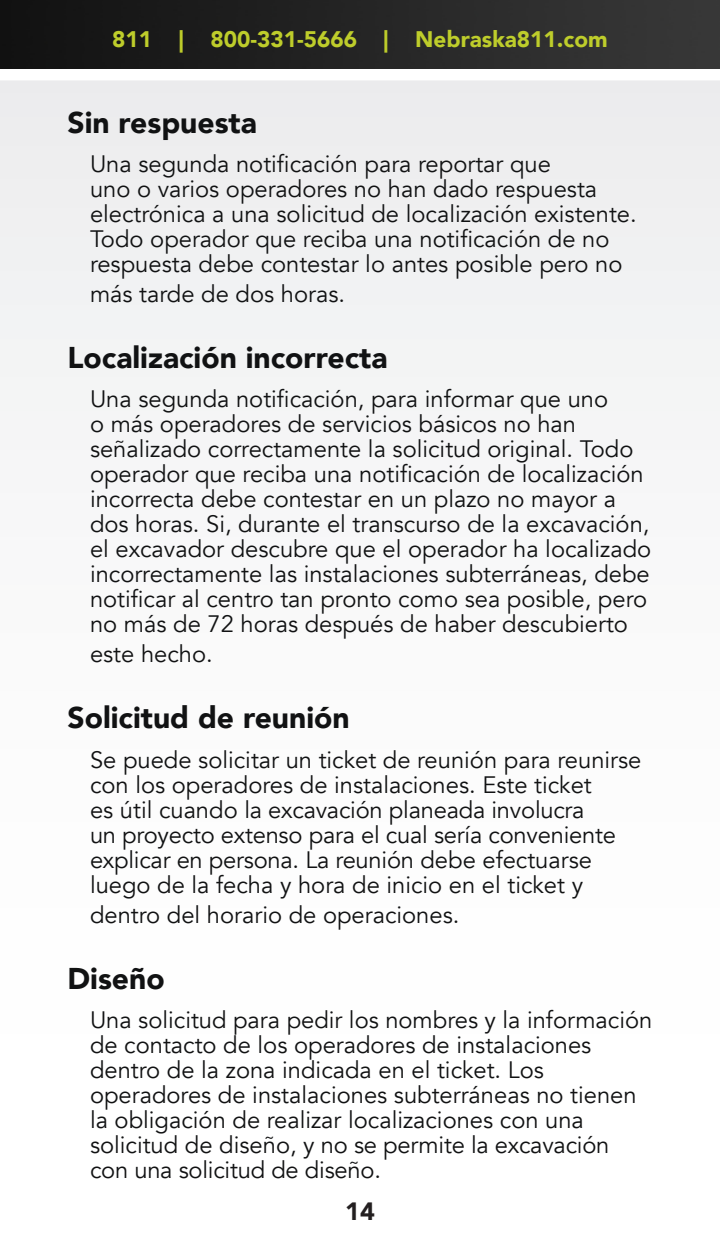
<style>
.page{position:relative;width:720px;height:1260px;background:#fff}
.page>*{position:absolute;margin:0;border:0;box-sizing:border-box;transform-origin:0 0}
.Paragraph_Style_1{font:900 30px "Avenir";color:#111213}
.t1{font:900 25px "Avenir";color:#231f20}
.Body_Text{font:23.75px/25px "Avenir";color:#111213}
.t2{font:900 22.5px "Avenir";color:#becd2b}
</style>
<div class="page">
<div style="left:0;top:80px;width:720px;height:1118px;background:#fafafa"></div>
<img style="left:11px;top:0;width:709px;height:68px">
<img style="left:0;top:0;width:11px;height:68px">
<p class="t2" style="left:112px;top:20px;width:497px">811 | 800-331-5666 | Nebraska811.com</p>
<p class="Paragraph_Style_1" style="left:68px;top:96px;width:191px">Sin respuesta</p>
<p class="Body_Text" style="left:90px;top:152px;width:548px">Una segunda notificación para reportar que<br>uno o varios operadores no han dado respuesta electrónica a una solicitud de localización existente.<br>Todo operador que reciba una notificación de no respuesta debe contestar lo antes posible pero no</p>
<p class="Body_Text" style="left:90px;top:282px;width:257px">más tarde de dos horas.</p>
<p class="Paragraph_Style_1" style="left:68px;top:332px;width:322px">Localización incorrecta</p>
<p class="Body_Text" style="left:90px;top:387px;width:563px">Una segunda notificación, para informar que uno<br>o más operadores de servicios básicos no han señalizado correctamente la solicitud original. Todo operador que reciba una notificación de localización incorrecta debe contestar en un plazo no mayor a dos horas. Si, durante el transcurso de la excavación, el excavador descubre que el operador ha localizado incorrectamente las instalaciones subterráneas, debe notificar al centro tan pronto como sea posible, pero no más de 72 horas después de haber descubierto</p>
<p class="Body_Text" style="left:90px;top:642px;width:124px">este hecho.</p>
<p class="Paragraph_Style_1" style="left:68px;top:692px;width:284px">Solicitud de reunión</p>
<p class="Body_Text" style="left:90px;top:747px;width:553px">Se puede solicitar un ticket de reunión para reunirse con los operadores de instalaciones. Este ticket<br>es útil cuando la excavación planeada involucra<br>un proyecto extenso para el cual sería conveniente explicar en persona. La reunión debe efectuarse luego de la fecha y hora de inicio en el ticket y</p>
<p class="Body_Text" style="left:90px;top:902px;width:371px">dentro del horario de operaciones.</p>
<p class="Paragraph_Style_1" style="left:68px;top:953px;width:99px">Diseño</p>
<p class="Body_Text" style="left:90px;top:1008px;width:564px">Una solicitud para pedir los nombres y la información de contacto de los operadores de instalaciones dentro de la zona indicada en el ticket. Los operadores de instalaciones subterráneas no tienen la obligación de realizar localizaciones con una solicitud de diseño, y no se permite la excavación con una solicitud de diseño.</p>
<p class="t1" style="left:345px;top:1190px;width:31px">14</p>
</div>
